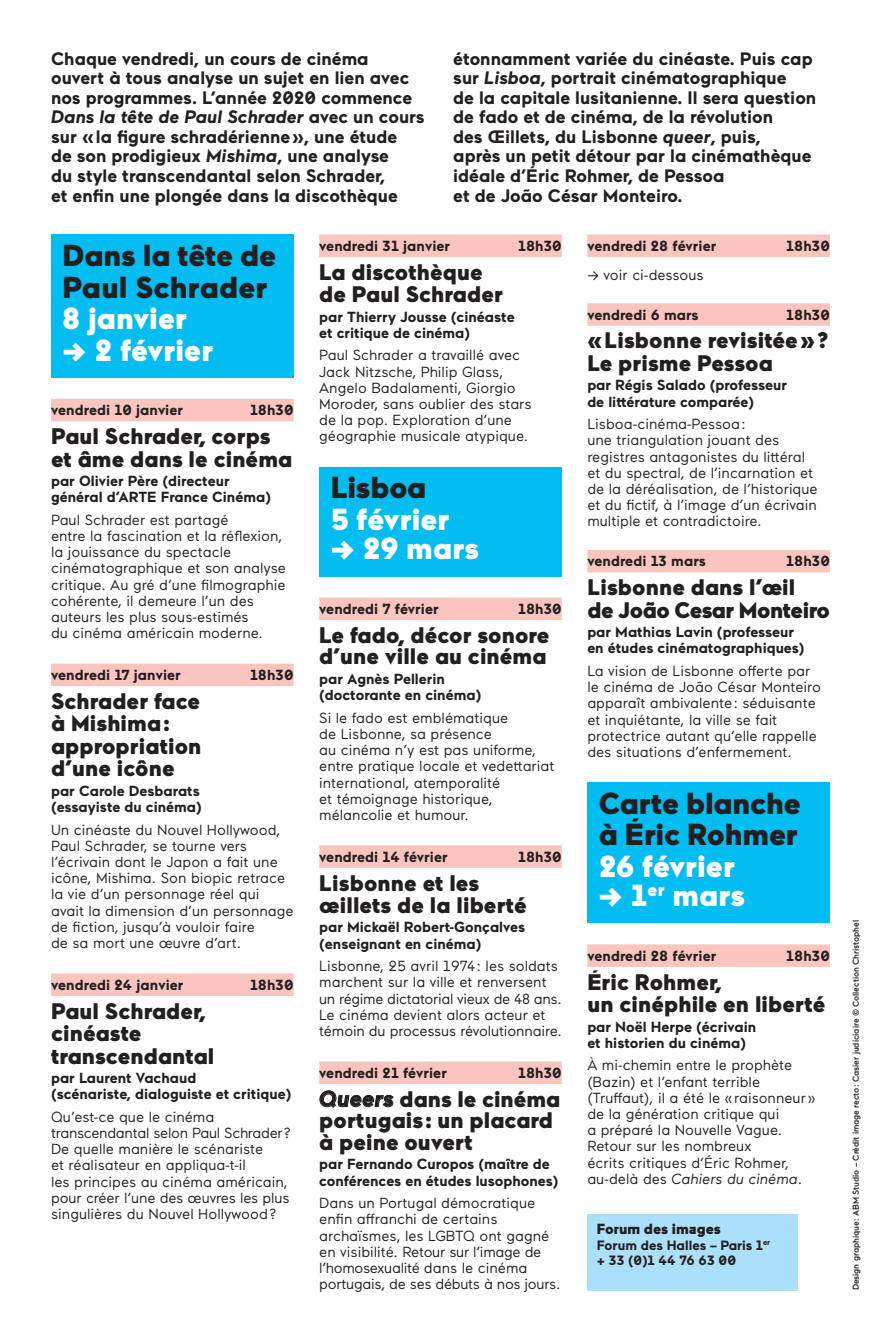
<style>
.page{position:relative;width:881px;height:1340px;background:#fff}
.page>*{position:absolute;margin:0;border:0;box-sizing:border-box;transform-origin:0 0}
.t1{font:900 30.38px/31.5px "Maax";letter-spacing:-.005em;color:#231f20}
.t2{font:900 30.38px "Maax";letter-spacing:.005em;color:#fff}
.t3{font:900 22.5px/22.5px "Maax";letter-spacing:.005em;color:#231f20}
.t4{font:900 22.5px/22.5px "Maax";letter-spacing:-.02em;color:#231f20}
.t5{font:700 18px/19.6px "Maax";color:#231f20}
.t6{font:14.62px/16.2px "Maax";color:#231f20}
.t7{font:700 14.62px/16.2px "Maax";color:#231f20}
.t8{font:900 14.62px "Maax";color:#231f20}
.t9{font:700 13.5px/15.3px "Maax";color:#231f20}
.t10{font:500 8.55px "Maax";letter-spacing:-.005em;color:#231f20}
.s1{font-style:italic}
.s2{font-weight:700;font-style:italic;font-size:21.82px}
</style>
<div class="page">
<div style="left:51px;top:235px;width:242px;height:143px;background:#01bdf2"></div>
<div style="left:51px;top:399px;width:242px;height:22px;background:#fac5be"></div>
<div style="left:51px;top:663px;width:242px;height:23px;background:#fac5be"></div>
<div style="left:51px;top:973px;width:242px;height:22px;background:#fac5be"></div>
<div style="left:319px;top:234px;width:242px;height:23px;background:#fac5be"></div>
<div style="left:319px;top:467px;width:242px;height:109px;background:#01bdf2"></div>
<div style="left:319px;top:597px;width:242px;height:23px;background:#fac5be"></div>
<div style="left:319px;top:845px;width:242px;height:22px;background:#fac5be"></div>
<div style="left:319px;top:1061px;width:242px;height:23px;background:#fac5be"></div>
<svg style="left:319px;top:1090px;width:75px;height:18px"></svg>
<div style="left:587px;top:234px;width:242px;height:23px;background:#fac5be"></div>
<div style="left:587px;top:303px;width:242px;height:23px;background:#fac5be"></div>
<div style="left:587px;top:550px;width:242px;height:22px;background:#fac5be"></div>
<div style="left:587px;top:782px;width:242px;height:141px;background:#01bdf2"></div>
<div style="left:587px;top:944px;width:242px;height:22px;background:#fac5be"></div>
<div style="left:587px;top:1213px;width:210px;height:77px;background:#aae0f9"></div>
<p class="t5" style="left:51px;top:48px;width:375px">Chaque vendredi, un cours de cinéma ouvert à tous analyse un sujet en lien avec nos programmes. L’année 2020 commence <span class="s1">Dans la tête de Paul Schrader</span> avec un cours sur « la figure schradérienne », une étude<br>de son prodigieux <span class="s1">Mishima</span>, une analyse<br>du style transcendantal selon Schrader,<br>et enfin une plongée dans la discothèque</p>
<p class="t5" style="left:453px;top:48px;width:364px">étonnamment variée du cinéaste. Puis cap sur <span class="s1">Lisboa</span>, portrait cinématographique<br>de la capitale lusitanienne. Il sera question de fado et de cinéma, de la révolution<br>des Œillets, du Lisbonne <span class="s1">queer</span>, puis,<br>après un petit détour par la cinémathèque idéale d’Éric Rohmer, de Pessoa<br>et de João César Monteiro.</p>
<h1 class="t1" style="left:63px;top:238px;width:215px">Dans la tête de<br>Paul Schrader</h1>
<h1 class="t2" style="left:63px;top:298px;width:126px">8 janvier</h1>
<h1 class="t2" style="left:63px;top:330px;width:152px">→ 2 février</h1>
<p class="t7" style="left:319px;top:237px;width:132px">vendredi 31 janvier</p>
<p class="t7" style="left:518px;top:237px;width:45px">18h30</p>
<h2 class="t3" style="left:319px;top:259px;width:185px">La discothèque de Paul Schrader</h2>
<p class="t7" style="left:319px;top:308px;width:197px">par Thierry Jousse (cinéaste et critique de cinéma)</p>
<p class="t6" style="left:319px;top:346px;width:214px">Paul Schrader a travaillé avec<br>Jack Nitzsche, Philip Glass,<br>Angelo Badalamenti, Giorgio<br>Moroder, sans oublier des stars de la pop. Exploration d’une géographie musicale atypique.</p>
<h1 class="t1" style="left:330px;top:471px;width:97px">Lisboa</h1>
<h1 class="t2" style="left:330px;top:499px;width:120px">5 février</h1>
<h1 class="t2" style="left:330px;top:528px;width:150px">→ 29 mars</h1>
<p class="t7" style="left:587px;top:237px;width:130px">vendredi 28 février</p>
<p class="t7" style="left:786px;top:237px;width:45px">18h30</p>
<p class="t6" style="left:587px;top:266px;width:118px">→ voir ci-dessous</p>
<p class="t7" style="left:587px;top:306px;width:113px">vendredi 6 mars</p>
<p class="t7" style="left:786px;top:306px;width:45px">18h30</p>
<h2 class="t3" style="left:587px;top:328px;width:242px">« Lisbonne revisitée » ?<br>Le prisme Pessoa</h2>
<p class="t7" style="left:587px;top:376px;width:201px">par Régis Salado (professeur de littérature comparée)</p>
<p class="t6" style="left:587px;top:415px;width:232px">Lisboa-cinéma-Pessoa :<br>une triangulation jouant des registres antagonistes du littéral et du spectral, de l’incarnation et de la déréalisation, de l’historique et du fictif, à l’image d’un écrivain multiple et contradictoire.</p>
<p class="t7" style="left:587px;top:552px;width:120px">vendredi 13 mars</p>
<p class="t7" style="left:786px;top:552px;width:45px">18h30</p>
<h2 class="t4" style="left:587px;top:575px;width:244px">Lisbonne dans l’œil<br>de João Cesar Monteiro</h2>
<p class="t7" style="left:587px;top:623px;width:219px">par Mathias Lavin (professeur en études cinématographiques)</p>
<p class="t6" style="left:587px;top:662px;width:235px">La vision de Lisbonne offerte par le cinéma de João César Monteiro apparaît ambivalente: séduisante et inquiétante, la ville se fait protectrice autant qu’elle rappelle des situations d’enfermement.</p>
<h1 class="t1" style="left:598px;top:786px;width:203px">Carte blanche à Éric Rohmer</h1>
<h1 class="t2" style="left:598px;top:846px;width:138px">26 février</h1>
<h1 class="t2" style="left:598px;top:875px;width:148px">→ 1<sup>er</sup> mars</h1>
<p class="t7" style="left:51px;top:401px;width:133px">vendredi 10 janvier</p>
<p class="t7" style="left:250px;top:401px;width:45px">18h30</p>
<h2 class="t3" style="left:51px;top:424px;width:242px">Paul Schrader, corps et âme dans le cinéma</h2>
<p class="t7" style="left:51px;top:472px;width:221px">par Olivier Père (directeur général d’ARTE France Cinéma)</p>
<p class="t6" style="left:51px;top:511px;width:236px">Paul Schrader est partagé<br>entre la fascination et la réflexion, la jouissance du spectacle cinématographique et son analyse critique. Au gré d’une filmographie cohérente, il demeure l’un des auteurs les plus sous-estimés<br>du cinéma américain moderne.</p>
<p class="t7" style="left:51px;top:666px;width:131px">vendredi 17 janvier</p>
<p class="t7" style="left:250px;top:666px;width:45px">18h30</p>
<h2 class="t3" style="left:51px;top:688px;width:152px">Schrader face à Mishima : appropriation d’une icône</h2>
<p class="t7" style="left:51px;top:782px;width:152px">par Carole Desbarats (essayiste du cinéma)</p>
<p class="t6" style="left:51px;top:820px;width:244px">Un cinéaste du Nouvel Hollywood,<br>Paul Schrader, se tourne vers l’écrivain dont le Japon a fait une icône, Mishima. Son biopic retrace la vie d’un personnage réel qui avait la dimension d’un personnage de fiction, jusqu’à vouloir faire<br>de sa mort une œuvre d’art.</p>
<p class="t7" style="left:51px;top:975px;width:134px">vendredi 24 janvier</p>
<p class="t7" style="left:250px;top:975px;width:45px">18h30</p>
<h2 class="t3" style="left:51px;top:998px;width:165px">Paul Schrader, cinéaste transcendantal</h2>
<p class="t7" style="left:51px;top:1069px;width:242px">par Laurent Vachaud<br>(scénariste, dialoguiste et critique)</p>
<p class="t6" style="left:51px;top:1107px;width:241px">Qu’est-ce que le cinéma transcendantal selon Paul Schrader ?<br>De quelle manière le scénariste<br>et réalisateur en appliqua-t-il<br>les principes au cinéma américain, pour créer l’une des œuvres les plus singulières du Nouvel Hollywood ?</p>
<p class="t7" style="left:319px;top:600px;width:121px">vendredi 7 février</p>
<p class="t7" style="left:518px;top:600px;width:45px">18h30</p>
<h2 class="t3" style="left:319px;top:623px;width:231px;line-height:21.8px">Le fado, décor sonore d’une ville au cinéma</h2>
<p class="t7" style="left:319px;top:670px;width:164px">par Agnès Pellerin (doctorante en cinéma)</p>
<p class="t6" style="left:319px;top:708px;width:237px">Si le fado est emblématique<br>de Lisbonne, sa présence<br>au cinéma n’y est pas uniforme, entre pratique locale et vedettariat international, atemporalité<br>et témoignage historique, mélancolie et humour.</p>
<p class="t7" style="left:319px;top:847px;width:130px">vendredi 14 février</p>
<p class="t7" style="left:518px;top:847px;width:45px">18h30</p>
<h2 class="t3" style="left:319px;top:870px;width:209px">Lisbonne et les œillets de la liberté</h2>
<p class="t7" style="left:319px;top:918px;width:207px">par Mickaël Robert-Gonçalves (enseignant en cinéma)</p>
<p class="t6" style="left:319px;top:957px;width:244px">Lisbonne, 25 avril 1974: les soldats marchent sur la ville et renversent un régime dictatorial vieux de 48 ans.<br>Le cinéma devient alors acteur et témoin du processus révolutionnaire.</p>
<p class="t7" style="left:319px;top:1063px;width:129px">vendredi 21 février</p>
<p class="t7" style="left:518px;top:1063px;width:45px">18h30</p>
<h2 class="t3" style="left:319px;top:1087px;width:242px;line-height:21.6px"><span class="s2">Queers</span> dans le cinéma portugais: un placard à peine ouvert</h2>
<p class="t7" style="left:319px;top:1155px;width:241px">par Fernando Curopos (maître de conférences en études lusophones)</p>
<p class="t6" style="left:319px;top:1194px;width:243px">Dans un Portugal démocratique enfin affranchi de certains archaïsmes, les LGBTQ ont gagné en visibilité. Retour sur l’image de l’homosexualité dans le cinéma portugais, de ses débuts à nos jours.</p>
<p class="t7" style="left:587px;top:946px;width:130px">vendredi 28 février</p>
<p class="t7" style="left:786px;top:946px;width:45px">18h30</p>
<h2 class="t3" style="left:587px;top:969px;width:239px">Éric Rohmer,<br>un cinéphile en liberté</h2>
<p class="t7" style="left:587px;top:1017px;width:170px">par Noël Herpe (écrivain et historien du cinéma)</p>
<p class="t6" style="left:587px;top:1056px;width:229px">À mi-chemin entre le prophète (Bazin) et l’enfant terrible (Truffaut), il a été le « raisonneur » de la génération critique qui<br>a préparé la Nouvelle Vague.<br>Retour sur les nombreux<br>écrits critiques d’Éric Rohmer, au-delà des <span class="s1">Cahiers du cinéma</span>.</p>
<p class="t8" style="left:596px;top:1219px;width:125px">Forum des images</p>
<p class="t9" style="left:596px;top:1236px;width:175px">Forum des Halles – Paris 1<sup>er </sup>+ 33 (0)1 44 76 63 00</p>
<p class="t10" style="left:850px;top:1290px;width:372px;rotate:-90deg">Design graphique : ABM Studio – Crédit image recto : Casier judiciaire © Collection Christophel</p>
</div>
